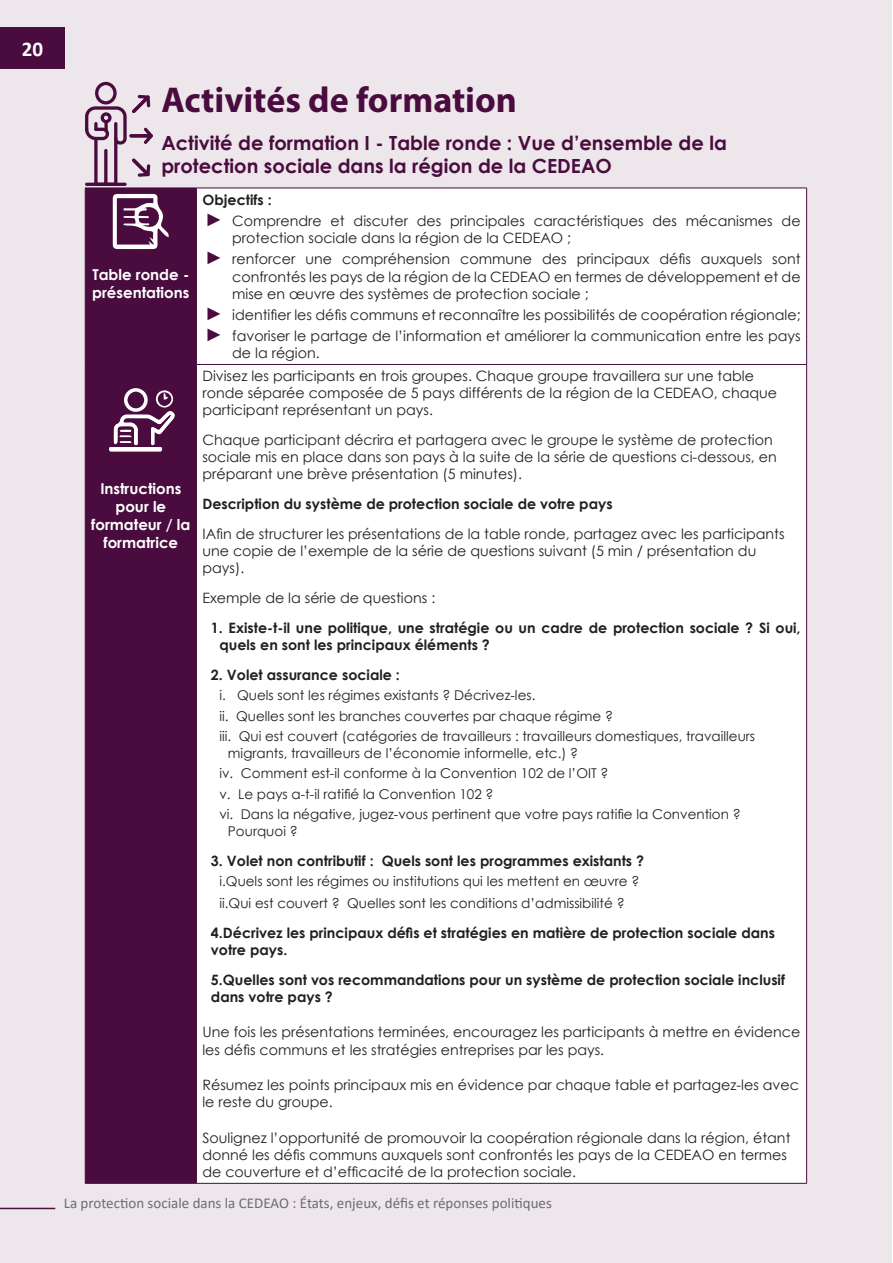
<style>
.page{position:relative;width:893px;height:1263px;background:#fff}
.page>*{position:absolute;margin:0;border:0;box-sizing:border-box;transform-origin:0 0}
.Heading_1{font:700 36px "Myriad Pro";color:#4a0c3e}
.t1{font:700 21px "Calibri";color:#fff}
.teble_title{font:700 19.5px/23.4px "Century Gothic";color:#4a0c3e}
.t2{font:15px "Calibri";color:#6c6d70}
.body_text{font:700 15px/18px "Century Gothic";color:#fff}
.body_text-2{font:14.25px/17.1px "Century Gothic";color:#231f20}
.body_text-3{font:700 14.25px/17.1px "Century Gothic";color:#231f20}
.body_text-4{font:13.5px/16.2px "Century Gothic";color:#231f20}
.s1{font-size:18px;color:#4a0c3e}
</style>
<div class="page">
<div style="left:0;top:0;width:892px;height:1263px;background:#ede7ec"></div>
<div style="left:86px;top:189px;width:110px;height:994px;background:#4a0c3e"></div>
<div style="left:197px;top:189px;width:609px;height:994px;background:#fff"></div>
<hr style="left:85px;top:188px;width:111px;height:1px;background:#4a0c3e">
<hr style="left:85px;top:188px;width:1px;height:176px;background:#4a0c3e">
<hr style="left:85px;top:364px;width:111px;height:1px;background:#4a0c3e">
<hr style="left:85px;top:365px;width:1px;height:818px;background:#4a0c3e">
<hr style="left:196px;top:188px;width:611px;height:1px;background:#4a0c3e">
<hr style="left:196px;top:188px;width:1px;height:176px;background:#4a0c3e">
<hr style="left:806px;top:188px;width:1px;height:176px;background:#4a0c3e">
<hr style="left:196px;top:364px;width:611px;height:1px;background:#4a0c3e">
<hr style="left:196px;top:365px;width:1px;height:818px;background:#4a0c3e">
<hr style="left:806px;top:365px;width:1px;height:818px;background:#4a0c3e">
<hr style="left:85px;top:1183px;width:111px;height:1px;background:#4a0c3e">
<hr style="left:196px;top:1183px;width:611px;height:1px;background:#4a0c3e">
<svg style="left:113px;top:194px;width:56px;height:55px"></svg>
<svg style="left:109px;top:388px;width:66px;height:64px"></svg>
<svg style="left:85px;top:82px;width:68px;height:104px"></svg>
<div style="left:0;top:28px;width:65px;height:41px;background:#4a0c3e"></div>
<hr style="left:0;top:1208px;width:55px;height:1px;background:#4a0c3e">
<h2 class="t1" style="left:22px;top:34px;width:23px">20</h2>
<p class="Heading_1" style="left:161px;top:76px;width:357px">Activités de formation</p>
<p class="teble_title" style="left:161px;top:130px;width:567px">Activité de formation I - Table ronde : Vue d’ensemble de la protection sociale dans la région de la CEDEAO</p>
<p class="body_text" style="left:92px;top:265px;width:99px">Table ronde - présentations</p>
<p class="body_text" style="left:91px;top:479px;width:101px;text-align:center">Instructions pour le formateur / la formatrice</p>
<p class="body_text-3" style="left:202px;top:190px;width:71px">Objectifs :</p>
<p class="body_text-2" style="left:232px;top:212px;width:570px;text-indent:-27px"><span class="s1">►</span> Comprendre et discuter des principales caractéristiques des mécanismes de protection sociale dans la région de la CEDEAO ;</p>
<p class="body_text-2" style="left:232px;top:251px;width:570px;text-align:justify;text-indent:-27px"><span class="s1">►</span> renforcer une compréhension commune des principaux défis auxquels sont confrontés les pays de la région de la CEDEAO en termes de développement et de mise en œuvre des systèmes de protection sociale ;</p>
<p class="body_text-2" style="left:205px;top:306px;width:597px"><span class="s1">►</span> identifier les défis communs et reconnaître les possibilités de coopération régionale;</p>
<p class="body_text-2" style="left:232px;top:327px;width:570px;text-indent:-27px"><span class="s1">►</span> favoriser le partage de l’information et améliorer la communication entre les pays de la région.</p>
<p class="body_text-2" style="left:202px;top:367px;width:576px">Divisez les participants en trois groupes. Chaque groupe travaillera sur une table ronde séparée composée de 5 pays différents de la région de la CEDEAO, chaque participant représentant un pays.</p>
<p class="body_text-2" style="left:202px;top:431px;width:576px">Chaque participant décrira et partagera avec le groupe le système de protection sociale mis en place dans son pays à la suite de la série de questions ci-dessous, en préparant une brève présentation (5 minutes).</p>
<p class="body_text-3" style="left:202px;top:495px;width:412px">Description du système de protection sociale de votre pays</p>
<p class="body_text-2" style="left:202px;top:525px;width:584px">IAfin de structurer les présentations de la table ronde, partagez avec les participants une copie de l’exemple de la série de questions suivant (5 min / présentation du pays).</p>
<p class="body_text-2" style="left:202px;top:589px;width:234px">Exemple de la série de questions :</p>
<p class="body_text-3" style="left:219px;top:619px;width:583px;text-indent:-9px">1. Existe-t-il une politique, une stratégie ou un cadre de protection sociale ? Si oui, quels en sont les principaux éléments ?</p>
<p class="body_text-3" style="left:211px;top:666px;width:190px">2. Volet assurance sociale :</p>
<p class="body_text-4" style="left:219px;top:687px;width:317px">i. Quels sont les régimes existants ? Décrivez-les.</p>
<p class="body_text-4" style="left:219px;top:708px;width:395px">ii. Quelles sont les branches couvertes par chaque régime ?</p>
<p class="body_text-4" style="left:228px;top:728px;width:529px;text-indent:-9px">iii. Qui est couvert (catégories de travailleurs : travailleurs domestiques, travailleurs migrants, travailleurs de l’économie informelle, etc.) ?</p>
<p class="body_text-4" style="left:219px;top:765px;width:391px">iv. Comment est-il conforme à la Convention 102 de l’OIT ?</p>
<p class="body_text-4" style="left:219px;top:785px;width:276px">v. Le pays a-t-il ratifié la Convention 102 ?</p>
<p class="body_text-4" style="left:228px;top:805px;width:514px;line-height:17.1px;text-indent:-9px">vi. Dans la négative, jugez-vous pertinent que votre pays ratifie la Convention ?<br>Pourquoi ?</p>
<p class="body_text-3" style="left:211px;top:851px;width:435px">3. Volet non contributif : Quels sont les programmes existants ?</p>
<p class="body_text-4" style="left:219px;top:873px;width:421px">i.Quels sont les régimes ou institutions qui les mettent en œuvre ?</p>
<p class="body_text-4" style="left:219px;top:894px;width:407px">ii.Qui est couvert ? Quelles sont les conditions d’admissibilité ?</p>
<p class="body_text-3" style="left:211px;top:923px;width:566px">4.Décrivez les principaux défis et stratégies en matière de protection sociale dans votre pays.</p>
<p class="body_text-3" style="left:211px;top:970px;width:575px">5.Quelles sont vos recommandations pour un système de protection sociale inclusif dans votre pays ?</p>
<p class="body_text-2" style="left:202px;top:1023px;width:599px">Une fois les présentations terminées, encouragez les participants à mettre en évidence les défis communs et les stratégies entreprises par les pays.</p>
<p class="body_text-2" style="left:202px;top:1076px;width:598px">Résumez les points principaux mis en évidence par chaque table et partagez-les avec le reste du groupe.</p>
<p class="body_text-2" style="left:202px;top:1129px;width:589px">Soulignez l’opportunité de promouvoir la coopération régionale dans la région, étant donné les défis communs auxquels sont confrontés les pays de la CEDEAO en termes de couverture et d’efficacité de la protection sociale.</p>
<p class="t2" style="left:64px;top:1193px;width:490px">La protection sociale dans la CEDEAO : États, enjeux, défis et réponses politiques</p>
</div>
